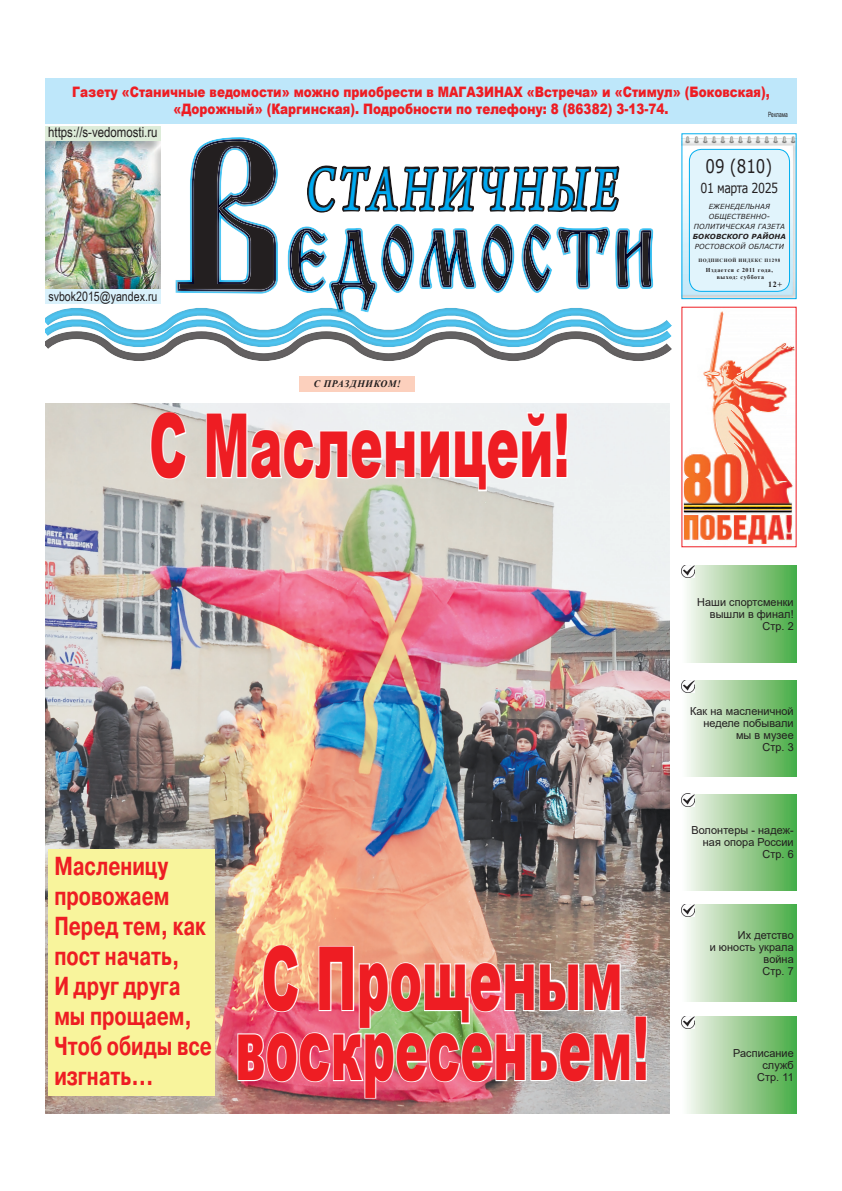
<style>
.page{position:relative;width:842px;height:1191px;background:#fff}
.page>*{position:absolute;margin:0;border:0;box-sizing:border-box;transform-origin:0 0}
.t1{font:900 88.2px/70px "Arial";color:#ee1d23;scale:.56 1}
.t2{font:66.4px "Arno Pro Italic Sm Text";letter-spacing:.095em;color:#00aeef;scale:.7 1}
.t3{font:700 26px/30px "Pragmatica C";color:#ee1d23;scale:.75 1}
.t4{font:18.8px "Verdana";color:#231f20;scale:.8 1}
.t5{font:900 14.4px/17px "Arial";color:#ee1d23;text-align:center;scale:.83 1}
.t6{font:14px "Arial Narrow";color:#231f20}
.t7{font:13.8px "Verdana";letter-spacing:-.04em;color:#231f20;scale:.8 1}
.t8{font:13px "Arial Narrow";color:#231f20}
.t9{font:11px/12px "Arial";color:#231f20;text-align:right}
.t10{font:italic 700 10px "Times New Roman";letter-spacing:.065em;color:#231f20}
.t11{font:700 8px "Times New Roman";color:#231f20}
.t12{font:7.2px "Arial Narrow";color:#231f20;scale:.83 1}
.t13{font:italic 7px/10px "Verdana";letter-spacing:.02em;color:#231f20;text-align:center}
.t14{font:italic 700 7px "Verdana";letter-spacing:.02em;color:#231f20}
.t15{font:700 6px/7px "Times New Roman";letter-spacing:.09em;color:#231f20;text-align:center}
.t16{font:700 5px "Times New Roman";letter-spacing:.09em;color:#231f20}
</style>
<div class="page">
<div style="left:45px;top:126px;width:116px;height:15px;background:#ddecd9"></div>
<svg style="left:45px;top:137px;width:627px;height:194px"></svg>
<div style="left:45px;top:331px;width:636px;height:43px;background:#808180;opacity:.5"></div>
<div style="left:44px;top:142px;width:127px;height:161px;background:#808180;opacity:.5"></div>
<div style="left:45px;top:289px;width:116px;height:14px;background:#d9f1fb"></div>
<img style="left:683px;top:136px;width:112px;height:161px">
<div style="left:689px;top:149px;width:100px;height:142px;background:#e1f4fc;border-radius:12px"></div>
<div style="left:689px;top:149px;width:101px;height:143px;border:1px solid #00aeef;border-radius:12px"></div>
<div style="left:681px;top:566px;width:116px;height:96px;background:linear-gradient(to right,#fffaf8,#4bab45)"></div>
<svg style="left:681px;top:566px;width:13px;height:12px"></svg>
<div style="left:300px;top:376px;width:115px;height:15px;background:#fcd0bd"></div>
<img style="left:683px;top:311px;width:112px;height:233px">
<div style="left:681px;top:680px;width:116px;height:97px;background:linear-gradient(to right,#fef9f8,#4bab45)"></div>
<svg style="left:681px;top:680px;width:13px;height:12px"></svg>
<div style="left:681px;top:794px;width:116px;height:96px;background:linear-gradient(to right,#fef9f8,#4bab45)"></div>
<svg style="left:681px;top:794px;width:13px;height:12px"></svg>
<div style="left:681px;top:904px;width:116px;height:97px;background:linear-gradient(to right,#fef9f8,#4bab45)"></div>
<svg style="left:681px;top:904px;width:13px;height:12px"></svg>
<div style="left:681px;top:1016px;width:116px;height:97px;background:linear-gradient(to right,#fef9f8,#4bab45)"></div>
<svg style="left:681px;top:1016px;width:13px;height:12px"></svg>
<div style="left:45px;top:78px;width:752px;height:45px;background:#bee7fa"></div>
<img style="left:45px;top:403px;width:624px;height:710px">
<svg style="left:149px;top:411px;width:39px;height:69px;background:#e0ddd5"></svg>
<svg style="left:205px;top:403px;width:364px;height:89px"></svg>
<img style="left:236px;top:944px;width:412px;height:155px">
<div style="left:49px;top:849px;width:166px;height:246px;background:#f8f49c"></div>
<h3 class="t5" style="left:72px;top:83px;width:842px">Газету «Станичные ведомости» можно приобрести в МАГАЗИНАХ «Встреча» и «Стимул» (Боковская), «Дорожный» (Каргинская). Подробности по телефону: 8 (86382) 3-13-74.</h3>
<p class="t12" style="left:768px;top:109px;width:25px">Реклама</p>
<p class="t6" style="left:48px;top:122px;width:111px">https://s-vedomosti.ru</p>
<p class="t8" style="left:48px;top:287px;width:111px">svbok2015@yandex.ru</p>
<h2 class="t2" style="left:305px;top:151px;width:448px">СТАНИЧНЫЕ</h2>
<p class="t10" style="left:314px;top:377px;width:89px">с праздником!</p>
<h1 class="t1" style="left:149px;top:408px;width:753px">С Масленицей!</h1>
<h3 class="t3" style="left:54px;top:851px;width:212px">Масленицу провожаем<br>Перед тем, как пост начать,<br>И друг друга мы прощаем,<br>Чтоб обиды все изгнать...</h3>
<h1 class="t1" style="left:235px;top:941px;width:740px">С Прощеным воскресеньем!</h1>
<h3 class="t4" style="left:706px;top:153px;width:85px">09 (810)</h3>
<p class="t7" style="left:701px;top:179px;width:99px">01 марта 2025</p>
<p class="t13" style="left:694px;top:201px;width:93px">ЕЖЕНЕДЕЛЬНАЯ<br>ОБЩЕСТВЕННО-<br>ПОЛИТИЧЕСКАЯ ГАЗЕТА</p>
<p class="t14" style="left:693px;top:232px;width:95px">БОКОВСКОГО РАЙОНА</p>
<p class="t13" style="left:695px;top:241px;width:91px">РОСТОВСКОЙ ОБЛАСТИ</p>
<p class="t16" style="left:699px;top:257px;width:83px">ПОДПИСНОЙ ИНДЕКС П1298</p>
<p class="t15" style="left:706px;top:266px;width:69px">Издается с 2011 года, выход: суббота</p>
<p class="t11" style="left:768px;top:279px;width:15px">12+</p>
<p class="t9" style="left:697px;top:596px;width:98px">Наши спортсменки вышли в финал!<br>Стр. 2</p>
<p class="t9" style="left:690px;top:705px;width:105px">Как на масленичной неделе побывали мы в музее<br>Стр. 3</p>
<p class="t9" style="left:691px;top:824px;width:104px">Волонтеры - надеж&shy;ная опора России<br>Стр. 6</p>
<p class="t9" style="left:710px;top:929px;width:86px">Их детство<br>и юность украла война<br>Стр. 7</p>
<p class="t9" style="left:733px;top:1046px;width:62px">Расписание служб<br>Стр. 11</p>
</div>
